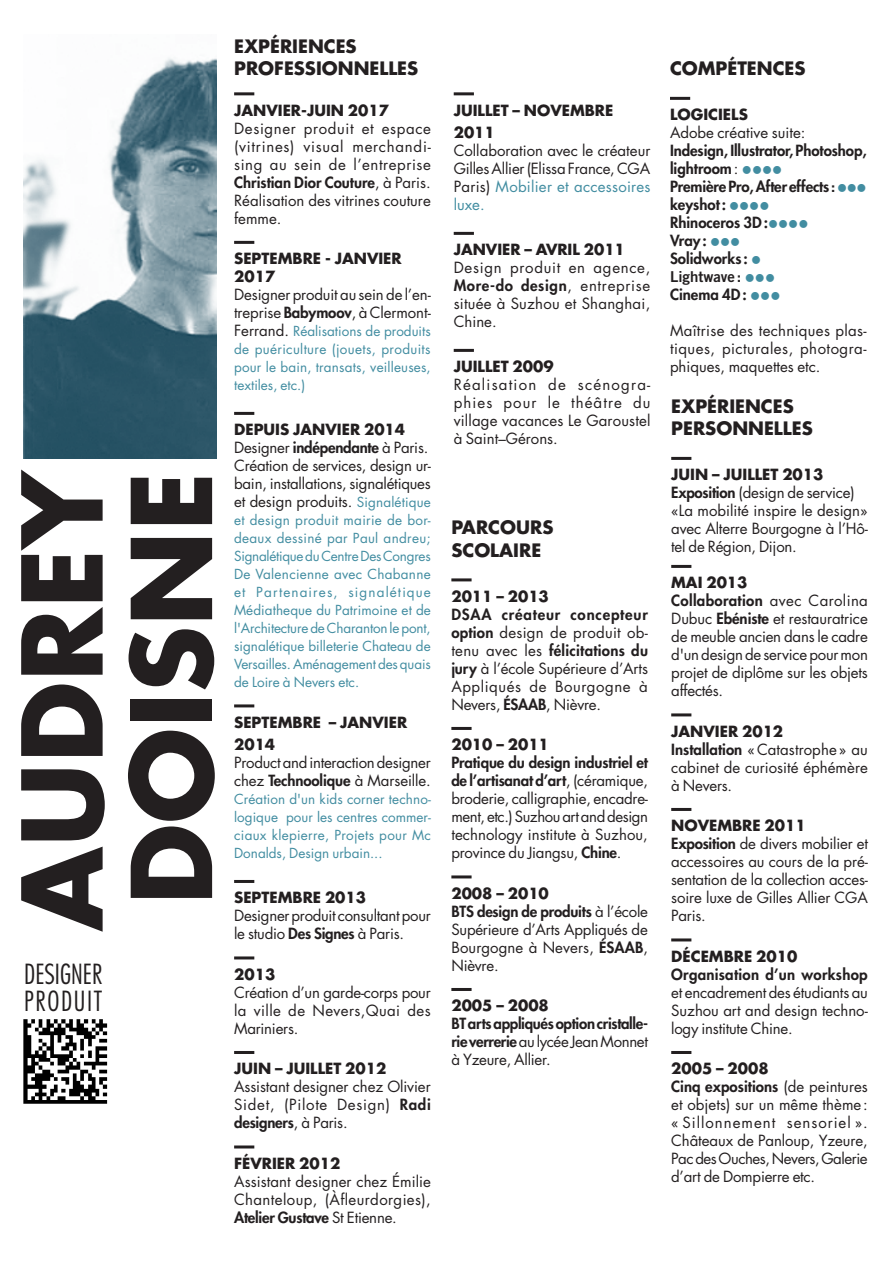
<style>
.page{position:relative;width:893px;height:1263px;background:#fff}
.page>*{position:absolute;margin:0;border:0;box-sizing:border-box;transform-origin:0 0}
.t1{font:700 108px/109.5px "Futura Std";color:#231f20}
.t2{font:300 condensed 27px/27px "Futura Std";color:#231f20}
.t3{font:700 18px/22.5px "Futura Std";color:#231f20}
.t4{font:15px/18px "Futura Std";letter-spacing:-.005em;color:#231f20;text-align:justify}
.t5{font:700 15px/22.5px "Futura Std";color:#231f20}
.t6{font:800 15px/18px "Futura Std";letter-spacing:-.005em;color:#231f20;text-align:justify}
.t7{font:800 15px "Futura Std";letter-spacing:.02em;color:#231f20}
.t8{font:15px "Trade Gothic LT Std Bd 2";color:#231f20}
.t9{font:13.5px/18px "Futura Std";color:#428da1;text-align:justify}
.s1{font-weight:800}
.s2{font-size:15px;color:#231f20}
.s3{font-weight:700}
.s4{font-size:13.5px;color:#428da1}
.s5{color:#428da1}
.s6{font-weight:400}
.s7{font-family:"Trade Gothic LT Std";font-weight:700}
</style>
<div class="page">
<hr style="left:451px;top:578px;width:21px;height:3px;background:#231f20">
<hr style="left:451px;top:727px;width:21px;height:3px;background:#231f20">
<hr style="left:451px;top:875px;width:21px;height:3px;background:#231f20">
<hr style="left:451px;top:988px;width:21px;height:3px;background:#231f20">
<hr style="left:671px;top:457px;width:20px;height:3px;background:#231f20">
<hr style="left:671px;top:565px;width:20px;height:3px;background:#231f20">
<hr style="left:671px;top:713px;width:20px;height:3px;background:#231f20">
<hr style="left:671px;top:808px;width:20px;height:3px;background:#231f20">
<hr style="left:671px;top:938px;width:20px;height:3px;background:#231f20">
<hr style="left:671px;top:1051px;width:20px;height:3px;background:#231f20">
<hr style="left:234px;top:92px;width:20px;height:3px;background:#231f20">
<hr style="left:234px;top:241px;width:20px;height:3px;background:#231f20">
<hr style="left:234px;top:412px;width:20px;height:3px;background:#231f20">
<hr style="left:234px;top:704px;width:20px;height:3px;background:#231f20">
<hr style="left:234px;top:880px;width:20px;height:3px;background:#231f20">
<hr style="left:234px;top:956px;width:20px;height:3px;background:#231f20">
<hr style="left:234px;top:1051px;width:20px;height:3px;background:#231f20">
<hr style="left:234px;top:1145px;width:20px;height:3px;background:#231f20">
<hr style="left:670px;top:97px;width:20px;height:3px;background:#231f20">
<img style="left:23px;top:1019px;width:85px;height:85px">
<hr style="left:454px;top:92px;width:20px;height:3px;background:#231f20">
<hr style="left:454px;top:232px;width:20px;height:3px;background:#231f20">
<hr style="left:454px;top:349px;width:20px;height:3px;background:#231f20">
<img style="left:24px;top:58px;width:192px;height:401px">
<h1 class="t1" style="left:6px;top:931px;width:465px;rotate:-90deg">AUDREY<br>DOISNE</h1>
<h2 class="t2" style="left:24px;top:961px;width:80px">DESIGNER<br>PRODUIT</h2>
<p class="t3" style="left:234px;top:35px;width:58px">EXPÉRIEN</p>
<p class="t3" style="left:324px;top:35px;width:23px">CES</p>
<p class="t3" style="left:234px;top:57px;width:14px">PRO</p>
<p class="t3" style="left:274px;top:57px;width:23px">FESSIONNE</p>
<p class="t3" style="left:379px;top:57px;width:29px">LLES</p>
<p class="t5" style="left:234px;top:99px;width:83px">JANVIER-JUIN</p>
<p class="t5" style="left:348px;top:99px;width:43px">2017</p>
<p class="t4" style="left:234px;top:119px;width:198px">Designer produit et espace (vitrines) visual merchandi&shy;sing au sein de l’entreprise <span class="s1">Christian Dior Couture</span>, à Paris.<br>Réalisation des vitrines couture femme.</p>
<p class="t5" style="left:234px;top:249px;width:153px;line-height:18px">SEPTEMBRE - JANVIER<br>2017</p>
<p class="t4" style="left:234px;top:286px;width:198px">Designer produit au sein de l’en&shy;treprise <span class="s1">Babymoov</span>, à Clermont-</p>
<p class="t9" style="left:234px;top:322px;width:198px"><span class="s2">Ferrand.</span> Réalisations de produits de puériculture (jouets, produits pour le bain, transats, veilleuses, textiles, etc.)</p>
<p class="t5" style="left:234px;top:418px;width:112px">DEPUIS JANVIER</p>
<p class="t4" style="left:234px;top:421px;width:198px;text-align:left;text-indent:130px"><span class="s3">2014<br></span>Designer <span class="s1">indépendante</span> à Paris.<br>Création de services, design ur&shy;bain, installations, signalétiques et design produits. <span class="s4">Signalétique</span></p>
<p class="t9" style="left:234px;top:511px;width:198px">et design produit mairie de bor&shy;deaux dessiné par Paul andreu; Signalétique du Centre Des Congres De Valencienne avec Chabanne et Partenaires, signalétique Médiatheque du Patrimoine et de l'Architecture de Charanton le pont, signalétique billeterie Chateau de Versailles. Aménagement des quais de Loire à Nevers etc.</p>
<p class="t5" style="left:234px;top:711px;width:159px">SEPTEMBRE – JANVIER<br>2014</p>
<p class="t4" style="left:234px;top:754px;width:198px">Product and interaction designer chez <span class="s1">Technoolique</span> à Marseille.</p>
<p class="t9" style="left:234px;top:790px;width:198px">Création d'un kids corner techno&shy;logique pour les centres commer&shy;ciaux klepierre, Projets pour Mc Donalds, Design urbain...</p>
<p class="t5" style="left:234px;top:886px;width:134px">SEPTEMBRE 2013</p>
<p class="t4" style="left:234px;top:907px;width:198px">Designer produit consultant pour le studio <span class="s1">Des Signes</span> à Paris.</p>
<p class="t5" style="left:234px;top:963px;width:43px">2013</p>
<p class="t4" style="left:234px;top:983px;width:198px">Création d’un garde-corps pour la ville de Nevers,Quai des Mariniers.</p>
<p class="t5" style="left:234px;top:1057px;width:18px">JUIN</p>
<p class="t5" style="left:275px;top:1057px;width:113px">– JUI LLET 2012</p>
<p class="t4" style="left:234px;top:1078px;width:198px">Assistant designer chez Olivier Sidet, (Pilote Design) <span class="s1">Radi designers</span>, à Paris.</p>
<p class="t5" style="left:234px;top:1152px;width:37px">FÉVRIER</p>
<p class="t5" style="left:299px;top:1152px;width:43px">2012</p>
<p class="t4" style="left:234px;top:1172px;width:198px">Assistant designer chez Émilie Chanteloup, (Àfleurdorgies), <span class="s1">Atelier Gustave</span> St Etienne.</p>
<p class="t5" style="left:454px;top:99px;width:151px">JUI LLET – NOVEMBRE<br>2011</p>
<p class="t4" style="left:454px;top:142px;width:198px">Collaboration avec le créateur Gilles Allier (Elissa France, CGA Paris) <span class="s5">Mobilier et accessoires luxe.</span></p>
<p class="t5" style="left:454px;top:238px;width:173px">JANVIER – AVRI L 2011</p>
<p class="t4" style="left:454px;top:259px;width:198px">Design produit en agence, <span class="s1">More-do design</span>, entreprise située à Suzhou et Shanghai, Chine.</p>
<p class="t5" style="left:454px;top:355px;width:101px">JUI LLET 2009</p>
<p class="t4" style="left:454px;top:376px;width:198px">Réalisation de scénogra&shy;phies pour le théâtre du village vacances Le Garoustel à Saint–Gérons.</p>
<p class="t3" style="left:451px;top:516px;width:72px">PARCOURS<br>SCOLAIRE</p>
<p class="t5" style="left:451px;top:585px;width:99px">2011 – 2013</p>
<p class="t4" style="left:451px;top:605px;width:198px"><span class="s1">DSAA créateur concepteur option</span> design de produit ob&shy;tenu avec les <span class="s1">félicitations du jury</span> à l’école Supérieure d’Arts Appliqués de Bourgogne à Nevers, <span class="s1">ÉSAAB</span>, Nièvre.</p>
<p class="t5" style="left:451px;top:733px;width:99px">2010 – 2011</p>
<p class="t4" style="left:451px;top:754px;width:198px"><span class="s1">Pratique du design industriel et de l’artisanat d’art</span>, (céramique, broderie, calligraphie, encadre&shy;ment, etc.) Suzhou art and design technology institute à Suzhou, province du Jiangsu, <span class="s1">Chine</span>.</p>
<p class="t4" style="left:451px;top:884px;width:198px;text-align:left"><span class="s3">2008 – 2010<br></span><span class="s1">BTS design de produits</span> à l’école<br>Supérieure d’Arts Appliqués de<br>Bourgogne à Nevers, <span class="s1">ÉSAAB</span>,<br>Nièvre.</p>
<p class="t5" style="left:451px;top:994px;width:99px">2005 – 2008</p>
<p class="t6" style="left:451px;top:1015px;width:198px">BT arts appliqués option cristalle&shy;rie verrerie <span class="s6">au lycée Jean Monnet à Yzeure, Allier.</span></p>
<p class="t3" style="left:670px;top:57px;width:16px">COMP</p>
<p class="t3" style="left:727px;top:57px;width:68px">ÉTENCES</p>
<p class="t5" style="left:670px;top:103px;width:79px">LOGICIE LS</p>
<p class="t4" style="left:670px;top:124px;width:137px">Adobe créative suite:</p>
<p class="t6" style="left:670px;top:142px;width:198px;text-align:left">Indesign, Illustrator, Photoshop, lightroom<span class="s6">:</span> <span class="s5">●●●●<br></span>Première Pro, After effects <span class="s7">:</span> <span class="s5">●●● </span>keyshot: <span class="s5">●●●●<br></span>Rhinoceros 3D:<span class="s5">●●●●<br></span>Vray: <span class="s5">●●●<br></span>Solidworks : <span class="s5">●</span></p>
<p class="t8" style="left:670px;top:268px;width:107px">Lightwave: <span class="s5">●●●</span></p>
<p class="t6" style="left:670px;top:286px;width:112px">Cinema 4D: <span class="s5">●●●</span></p>
<p class="t4" style="left:670px;top:322px;width:198px">Maîtrise des techniques plas&shy;tiques, picturales, photogra&shy;phiques, maquettes etc.</p>
<p class="t3" style="left:671px;top:395px;width:58px">EXPÉRIEN</p>
<p class="t3" style="left:761px;top:395px;width:23px">CES</p>
<p class="t3" style="left:671px;top:417px;width:13px">PERSO</p>
<p class="t3" style="left:732px;top:417px;width:71px">NNELLES</p>
<p class="t5" style="left:671px;top:463px;width:18px">JUIN</p>
<p class="t4" style="left:671px;top:466px;width:198px;text-align:left;text-indent:41px"><span class="s3">– JUI LLET 2013<br></span><span class="s1">Exposition</span> (design de service) «La mobilité inspire le design» avec Alterre Bourgogne à l’Hô&shy;tel de Région, Dijon.</p>
<p class="t4" style="left:671px;top:574px;width:198px;text-align:left"><span class="s3">MAI 2013<br></span><span class="s1">Collaboration</span> avec Carolina<br>Dubuc <span class="s1">Ebéniste</span> et restauratrice de meuble ancien dans le cadre d'un design de service pour mon projet de diplôme sur les objets affectés.</p>
<p class="t5" style="left:671px;top:720px;width:53px">JANVIER</p>
<p class="t4" style="left:671px;top:722px;width:198px;text-align:left;text-indent:71px"><span class="s3">2012<br></span><span class="s1">Installation</span> «Catastrophe » au cabinet de curiosité éphémère à Nevers.</p>
<p class="t4" style="left:671px;top:817px;width:198px;text-align:left"><span class="s3">NOVEMBRE 2011<br></span><span class="s1">Exposition</span> de divers mobilier et accessoires au cours de la pré&shy;sentation de la collection acces&shy;soire luxe de Gilles Allier CGA<br>Paris.</p>
<p class="t5" style="left:671px;top:945px;width:128px">DÉCEMBRE 2010</p>
<p class="t7" style="left:671px;top:965px;width:198px">Organisation d’un workshop</p>
<p class="t4" style="left:671px;top:983px;width:198px">et encadrement des étudiants au Suzhou art and design techno&shy;logy institute Chine.</p>
<p class="t4" style="left:671px;top:1060px;width:198px;text-align:left"><span class="s3">2005 – 2008<br></span><span class="s1">Cinq expositions</span> (de peintures et objets) sur un même thème: « Sillonnement sensoriel ».<br>Châteaux de Panloup, Yzeure,<br>Pac des Ouches, Nevers, Galerie d’art de Dompierre etc.</p>
</div>
